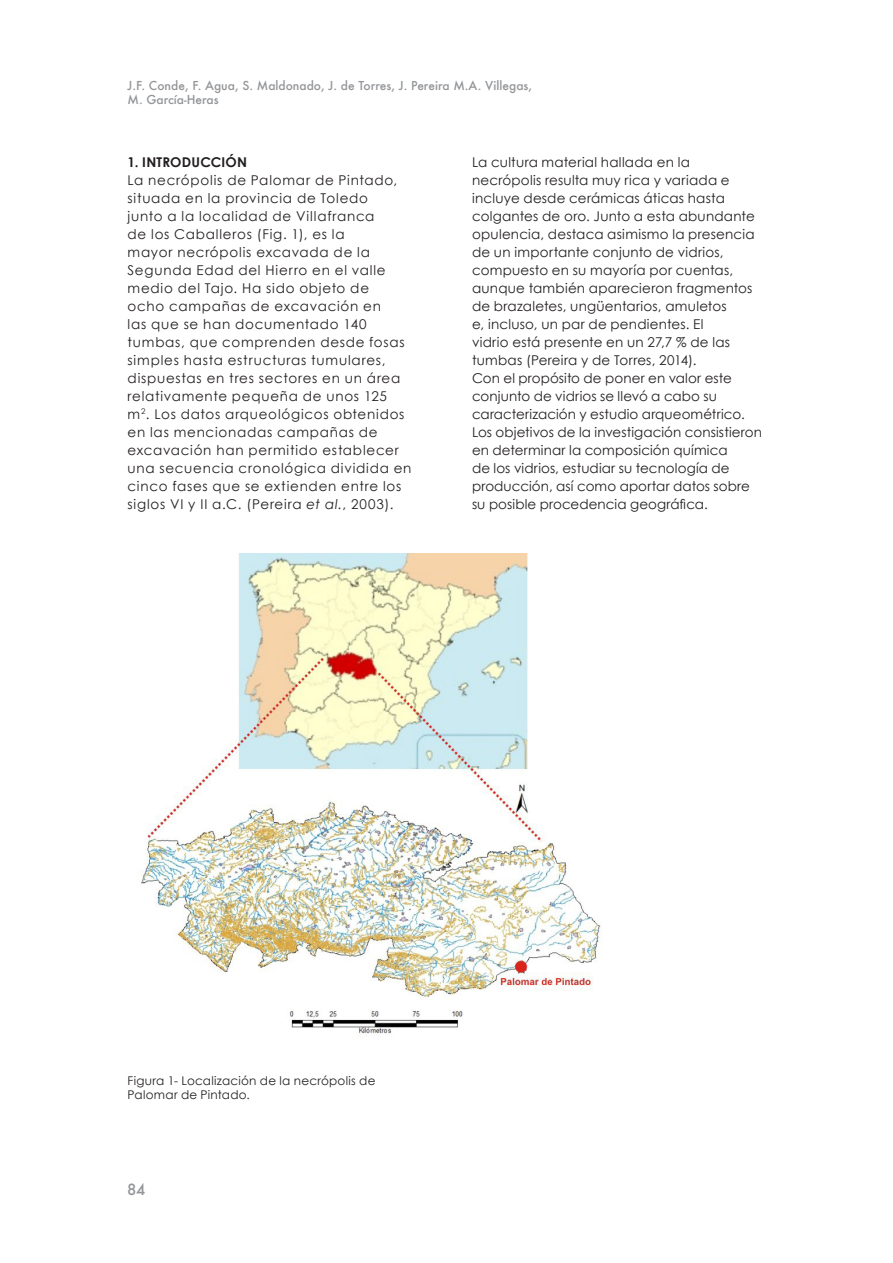
<style>
.page{position:relative;width:893px;height:1263px;background:#fff}
.page>*{position:absolute;margin:0;border:0;box-sizing:border-box;transform-origin:0 0}
.t1{font:500 15px "Futura";color:#939598}
._4__texto_normal{font:13.5px/18px "Century Gothic";letter-spacing:.055em;color:#231f20}
._4__texto_normal-2{font:13.5px/18px "Century Gothic";letter-spacing:.025em;color:#231f20}
._4__texto_normal-3{font:13.5px/18px "Century Gothic";letter-spacing:.005em;color:#231f20}
._4__Titulo_N1{font:700 13.5px "Century Gothic";letter-spacing:.015em;color:#231f20}
.t2{font:500 12px/14.4px "Futura";color:#939598}
._6__Legenda{font:12px/14.4px "Century Gothic";letter-spacing:.02em;color:#231f20}
.s1{font-style:italic}
</style>
<div class="page">
<img style="left:141px;top:553px;width:460px;height:481px">
<p class="t2" style="left:128px;top:78px;width:406px">J.F. Conde, F. Agua, S. Maldonado, J. de Torres, J. Pereira M.A. Villegas,<br>M. García-Heras</p>
<p class="_4__Titulo_N1" style="left:128px;top:153px;width:121px">1. INTRODUCCIÓN</p>
<p class="_4__texto_normal" style="left:128px;top:171px;width:285px">La necrópolis de Palomar de Pintado, situada en la provincia de Toledo<br>junto a la localidad de Villafranca<br>de los Caballeros (Fig. 1), es la<br>mayor necrópolis excavada de la Segunda Edad del Hierro en el valle medio del Tajo. Ha sido objeto de<br>ocho campañas de excavación en<br>las que se han documentado 140 tumbas, que comprenden desde fosas simples hasta estructuras tumulares, dispuestas en tres sectores en un área relativamente pequeña de unos 125 m<sup>2</sup>. Los datos arqueológicos obtenidos en las mencionadas campañas de excavación han permitido establecer una secuencia cronológica dividida en cinco fases que se extienden entre los siglos VI y II a.C. (Pereira <span class="s1">et al.</span>, 2003).</p>
<p class="_4__texto_normal-2" style="left:472px;top:153px;width:284px">La cultura material hallada en la necrópolis resulta muy rica y variada e incluye desde cerámicas áticas hasta colgantes de oro. Junto a esta abundante opulencia, destaca asimismo la presencia de un importante conjunto de vidrios, compuesto en su mayoría por cuentas, aunque también aparecieron fragmentos de brazaletes, ungüentarios, amuletos<br>e, incluso, un par de pendientes. El<br>vidrio está presente en un 27,7 % de las tumbas (Pereira y de Torres, 2014).</p>
<p class="_4__texto_normal-3" style="left:472px;top:369px;width:291px">Con el propósito de poner en valor este conjunto de vidrios se llevó a cabo su caracterización y estudio arqueométrico.<br>Los objetivos de la investigación consistieron en determinar la composición química<br>de los vidrios, estudiar su tecnología de producción, así como aportar datos sobre su posible procedencia geográfica.</p>
<p class="_6__Legenda" style="left:128px;top:1073px;width:249px">Figura 1- Localización de la necrópolis de<br>Palomar de Pintado.</p>
<p class="t1" style="left:127px;top:1179px;width:20px">84</p>
</div>
